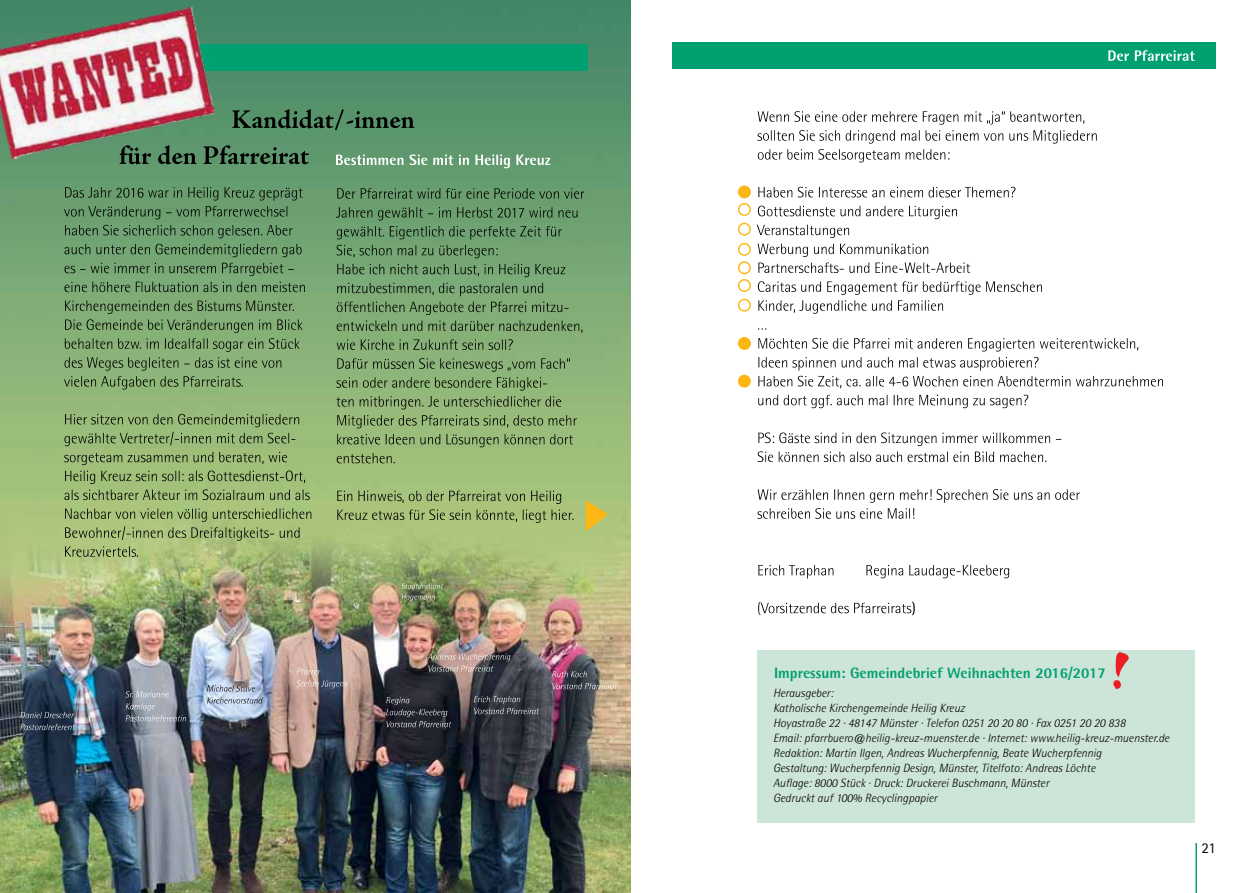
<style>
.page{position:relative;width:1259px;height:893px;background:#fff}
.page>*{position:absolute;margin:0;border:0;box-sizing:border-box;transform-origin:0 0}
.t1{font:800 15px "Rotis Semi Sans";color:#00a070}
.t2{font:15px "Rotis Sans Serif";color:#000}
.t3{font:italic 300 12px/15px "Rotis Semi Sans";color:#000}
</style>
<div class="page">
<div style="left:672px;top:43px;width:544px;height:26px;background:#00a070"></div>
<hr style="left:1195px;top:843px;width:2px;height:50px;background:#00a070">
<div style="left:757px;top:651px;width:437px;height:172px;background:#cde4d9"></div>
<svg style="left:1113px;top:652px;width:16px;height:37px"></svg>
<img style="left:0;top:0;width:630px;height:893px">
<svg style="left:65px;top:508px;width:246px;height:49px;background:#9ab170"></svg>
<svg style="left:64px;top:452px;width:246px;height:48px;background:#8ea96b"></svg>
<svg style="left:64px;top:414px;width:235px;height:32px;background:#86a46b"></svg>
<svg style="left:64px;top:301px;width:238px;height:89px;background:#799e6b"></svg>
<svg style="left:64px;top:282px;width:241px;height:10px;background:#638961"></svg>
<svg style="left:64px;top:263px;width:230px;height:13px;background:#679065"></svg>
<svg style="left:64px;top:244px;width:238px;height:13px;background:#608b61"></svg>
<svg style="left:65px;top:225px;width:227px;height:13px;background:#5d8960"></svg>
<svg style="left:64px;top:187px;width:239px;height:32px;background:#5c8a61"></svg>
<svg style="left:221px;top:145px;width:88px;height:19px;background:#426a4d"></svg>
<svg style="left:232px;top:109px;width:182px;height:21px;background:#3f6c4e"></svg>
<svg style="left:336px;top:154px;width:214px;height:14px;background:#87b292"></svg>
<svg style="left:758px;top:602px;width:156px;height:13px"></svg>
<svg style="left:758px;top:565px;width:251px;height:13px"></svg>
<svg style="left:757px;top:489px;width:322px;height:30px"></svg>
<svg style="left:757px;top:432px;width:304px;height:30px"></svg>
<svg style="left:758px;top:395px;width:270px;height:13px"></svg>
<svg style="left:758px;top:357px;width:405px;height:31px"></svg>
<svg style="left:758px;top:338px;width:380px;height:13px"></svg>
<svg style="left:758px;top:281px;width:284px;height:33px"></svg>
<svg style="left:757px;top:244px;width:213px;height:29px"></svg>
<svg style="left:757px;top:225px;width:92px;height:13px"></svg>
<svg style="left:758px;top:206px;width:199px;height:13px"></svg>
<svg style="left:758px;top:187px;width:257px;height:10px"></svg>
<svg style="left:757px;top:111px;width:339px;height:51px"></svg>
<svg style="left:337px;top:491px;width:236px;height:32px;background:#94ac6c"></svg>
<svg style="left:337px;top:453px;width:58px;height:10px"></svg>
<svg style="left:337px;top:434px;width:236px;height:13px;background:#829f68"></svg>
<svg style="left:337px;top:415px;width:240px;height:13px;background:#809d66"></svg>
<svg style="left:336px;top:358px;width:234px;height:51px;background:#7fa16c"></svg>
<svg style="left:337px;top:339px;width:176px;height:11px;background:#709162"></svg>
<svg style="left:337px;top:321px;width:245px;height:12px;background:#6e9162"></svg>
<svg style="left:337px;top:302px;width:231px;height:13px;background:#6d9264"></svg>
<svg style="left:337px;top:283px;width:206px;height:13px;background:#699064"></svg>
<svg style="left:337px;top:264px;width:228px;height:13px;background:#668e64"></svg>
<svg style="left:336px;top:226px;width:226px;height:32px;background:#659266"></svg>
<svg style="left:336px;top:207px;width:241px;height:13px;background:#5b885f"></svg>
<svg style="left:337px;top:188px;width:247px;height:11px;background:#56815a"></svg>
<svg style="left:20px;top:724px;width:55px;height:6px"></svg>
<svg style="left:20px;top:712px;width:54px;height:6px"></svg>
<svg style="left:126px;top:703px;width:60px;height:18px"></svg>
<svg style="left:125px;top:691px;width:44px;height:6px"></svg>
<svg style="left:207px;top:685px;width:56px;height:19px"></svg>
<svg style="left:296px;top:668px;width:51px;height:20px"></svg>
<svg style="left:386px;top:697px;width:65px;height:30px;background:#35373f"></svg>
<svg style="left:474px;top:696px;width:65px;height:18px"></svg>
<svg style="left:552px;top:683px;width:65px;height:6px"></svg>
<svg style="left:552px;top:671px;width:35px;height:6px"></svg>
<svg style="left:427px;top:653px;width:83px;height:19px;background:#867977"></svg>
<svg style="left:401px;top:583px;width:42px;height:18px"></svg>
<div style="left:738px;top:186px;width:12px;height:12px;background:#fdb714;border-radius:50%"></div>
<div style="left:738px;top:185px;width:13px;height:13px;border:1px solid #fdb714;border-radius:50%"></div>
<div style="left:738px;top:338px;width:12px;height:11px;background:#fdb714;border-radius:50%"></div>
<div style="left:738px;top:337px;width:13px;height:13px;border:1px solid #fdb714;border-radius:50%"></div>
<div style="left:738px;top:375px;width:12px;height:12px;background:#fdb714;border-radius:50%"></div>
<div style="left:738px;top:375px;width:13px;height:13px;border:1px solid #fdb714;border-radius:50%"></div>
<div style="left:738px;top:203px;width:13px;height:13px;border:1px solid #fdb714;border-radius:50%"></div>
<div style="left:738px;top:223px;width:13px;height:13px;border:1px solid #fdb714;border-radius:50%"></div>
<div style="left:738px;top:243px;width:13px;height:13px;border:1px solid #fdb714;border-radius:50%"></div>
<div style="left:738px;top:261px;width:13px;height:13px;border:1px solid #fdb714;border-radius:50%"></div>
<div style="left:738px;top:279px;width:13px;height:13px;border:1px solid #fdb714;border-radius:50%"></div>
<div style="left:738px;top:299px;width:13px;height:13px;border:1px solid #fdb714;border-radius:50%"></div>
<div style="left:44px;top:44px;width:544px;height:27px;background:#00a070"></div>
<svg style="left:1108px;top:50px;width:86px;height:11px"></svg>
<img style="left:0;top:0;width:221px;height:173px">
<svg style="left:583px;top:499px;width:28px;height:36px"></svg>
<p class="t1" style="left:774px;top:663px;width:333px">Impressum: Gemeindebrief Weihnachten 2016/2017</p>
<p class="t3" style="left:773px;top:686px;width:398px">Herausgeber:<br>Katholische Kirchengemeinde Heilig Kreuz<br>Hoyastraße 22 · 48147 Münster · Telefon 0251 20 20 80 · Fax 0251 20 20 838<br>Email: pfarrbuero@heilig-kreuz-muenster.de · Internet: www.heilig-kreuz-muenster.de Redaktion: Martin Ilgen, Andreas Wucherpfennig, Beate Wucherpfennig<br>Gestaltung: Wucherpfennig Design, Münster, Titelfoto: Andreas Löchte<br>Auflage: 8000 Stück · Druck: Druckerei Buschmann, Münster<br>Gedruckt auf 100% Recyclingpapier</p>
<p class="t2" style="left:1201px;top:839px;width:16px">21</p>
</div>
